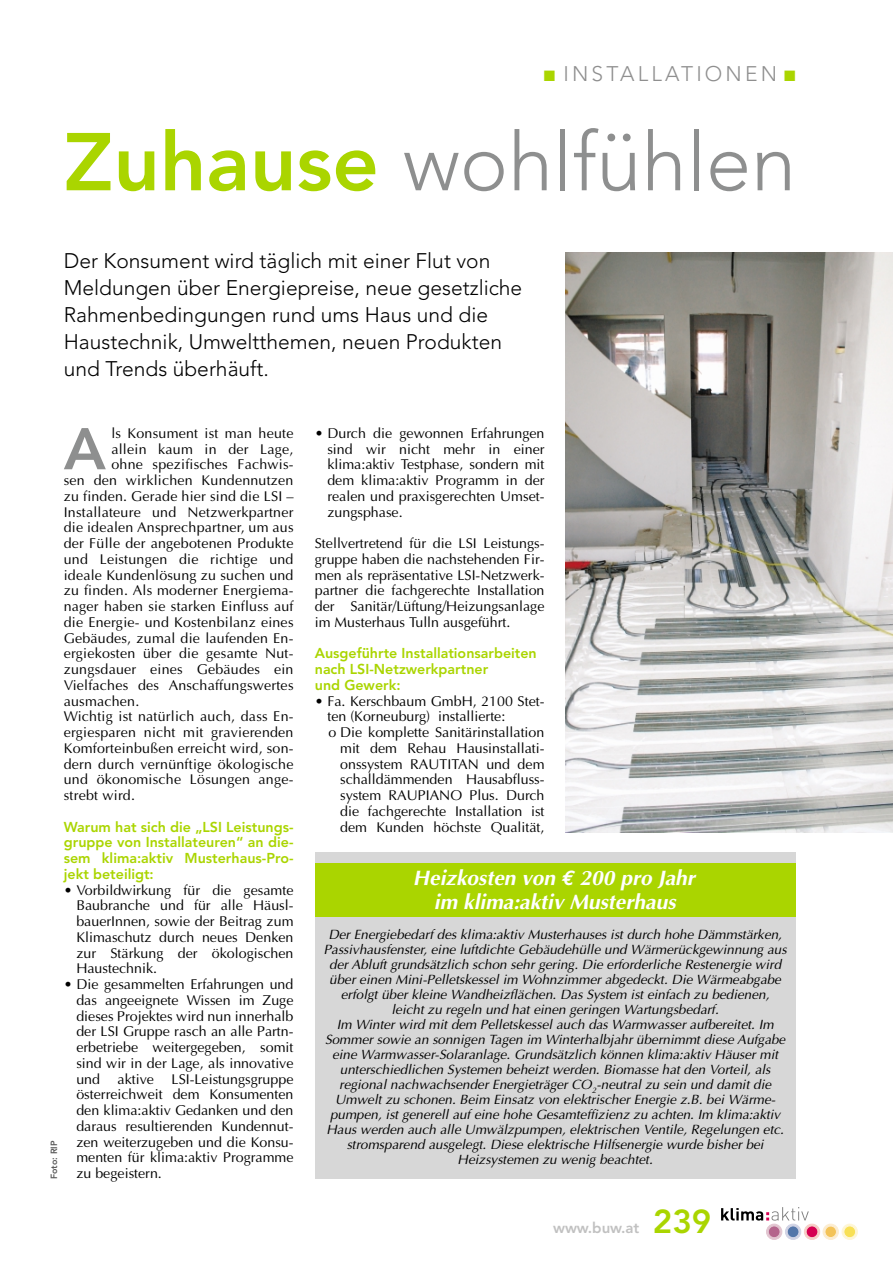
<style>
.page{position:relative;width:893px;height:1263px;background:#fff}
.page>*{position:absolute;margin:0;border:0;box-sizing:border-box;transform-origin:0 0}
.t1{font:300 81px "Avenir";color:#8e8f8f}
.t2{font:800 58.2px "Avenir";color:#8e8f8f}
.t3{font:300 21px/27px "Avenir";color:#000}
.t4{font:italic 700 21px/24px "Optima";color:#fff;text-align:center}
.t5{font:300 21px "Avenir";letter-spacing:.15em;color:#8f8f8f}
.t6{font:800 15px "Avenir";color:#c1c1c1}
.t7{font:14.25px/15.8px "Optima";letter-spacing:.015em;color:#000;text-align:justify}
.t8{font:800 14.25px/15.8px "Avenir";color:#aad500;text-align:justify}
.t9{font:italic 13.5px/15px "Optima";color:#000;text-align:center}
.t10{font:800 9px "Avenir";color:#5b5b5b}
.s1{color:#aad500}
.s2{font-weight:800;color:#aad500}
.s3{font-family:"Euro Mono"}
.s4{font-size:33px;color:#aad500}
</style>
<div class="page">
<svg style="left:721px;top:1207px;width:87px;height:14px"></svg>
<div style="left:766px;top:1224px;width:15px;height:15px;background:#e2c6d1;border-radius:50%"></div>
<div style="left:766px;top:1224px;width:15px;height:16px;border:1px solid #e2c6d1;border-radius:50%"></div>
<div style="left:768px;top:1226px;width:12px;height:12px;background:#b4658c;border-radius:50%"></div>
<div style="left:768px;top:1226px;width:12px;height:12px;border:1px solid #e2c6d1;border-radius:50%"></div>
<svg style="left:804px;top:1224px;width:15px;height:15px"></svg>
<div style="left:804px;top:1224px;width:15px;height:16px;border:1px solid #f6cfc7;border-radius:50%"></div>
<div style="left:806px;top:1226px;width:11px;height:12px;background:#d50051;border-radius:50%"></div>
<div style="left:806px;top:1226px;width:11px;height:12px;border:1px solid #f6cfc7;border-radius:50%"></div>
<div style="left:823px;top:1224px;width:15px;height:15px;background:#fcedd1;border-radius:50%"></div>
<div style="left:823px;top:1224px;width:15px;height:16px;border:1px solid #fcedd1;border-radius:50%"></div>
<div style="left:825px;top:1226px;width:11px;height:12px;background:#f3c358;border-radius:50%"></div>
<div style="left:824px;top:1226px;width:12px;height:12px;border:1px solid #fcedd1;border-radius:50%"></div>
<div style="left:842px;top:1224px;width:15px;height:15px;background:#fef6d6;border-radius:50%"></div>
<div style="left:842px;top:1224px;width:15px;height:16px;border:1px solid #fef6d6;border-radius:50%"></div>
<div style="left:843px;top:1226px;width:12px;height:12px;background:#f8e055;border-radius:50%"></div>
<div style="left:843px;top:1226px;width:12px;height:12px;border:1px solid #fef6d6;border-radius:50%"></div>
<div style="left:785px;top:1224px;width:15px;height:15px;background:#d2d4e5;border-radius:50%"></div>
<div style="left:785px;top:1224px;width:15px;height:16px;border:1px solid #d2d4e5;border-radius:50%"></div>
<div style="left:787px;top:1226px;width:12px;height:12px;background:#5376a9;border-radius:50%"></div>
<div style="left:787px;top:1226px;width:12px;height:12px;border:1px solid #d2d4e5;border-radius:50%"></div>
<img style="left:566px;top:253px;width:326px;height:580px">
<div style="left:315px;top:853px;width:480px;height:326px;background:#d7d7d7"></div>
<div style="left:315px;top:864px;width:480px;height:53px;background:#aad500"></div>
<h3 class="t5" style="left:543px;top:65px;width:253px"><span class="s1">■</span> INSTALLATIONEN <span class="s1">■</span></h3>
<h1 class="t1" style="left:64px;top:129px;width:733px"><span class="s2">Zuhause</span> wohlfühlen</h1>
<h3 class="t3" style="left:64px;top:249px;width:460px">Der Konsument wird täglich mit einer Flut von Meldungen über Energiepreise, neue gesetzliche Rahmenbedingungen rund ums Haus und die Haustechnik, Umweltthemen, neuen Produkten und Trends überhäuft.</h3>
<h2 class="t2" style="left:64px;top:425px;width:43px">A</h2>
<p class="t7" style="left:111px;top:426px;width:183px">ls Konsument ist man heute</p>
<p class="t7" style="left:111px;top:442px;width:183px">allein kaum in der Lage,</p>
<p class="t7" style="left:111px;top:458px;width:183px">ohne spezifisches Fachwis-</p>
<p class="t7" style="left:64px;top:474px;width:231px">sen den wirklichen Kundennutzen</p>
<p class="t7" style="left:64px;top:489px;width:231px">zu finden. Gerade hier sind die LSI –</p>
<p class="t7" style="left:64px;top:505px;width:231px">Installateure und Netzwerkpartner</p>
<p class="t7" style="left:64px;top:521px;width:231px">die idealen Ansprechpartner, um aus</p>
<p class="t7" style="left:64px;top:537px;width:231px">der Fülle der angebotenen Produkte</p>
<p class="t7" style="left:64px;top:552px;width:231px">und Leistungen die richtige und</p>
<p class="t7" style="left:64px;top:568px;width:231px">ideale Kundenlösung zu suchen und</p>
<p class="t7" style="left:64px;top:584px;width:231px">zu finden. Als moderner Energiema-</p>
<p class="t7" style="left:64px;top:600px;width:231px">nager haben sie starken Einfluss auf</p>
<p class="t7" style="left:64px;top:615px;width:231px">die Energie- und Kostenbilanz eines</p>
<p class="t7" style="left:64px;top:631px;width:231px">Gebäudes, zumal die laufenden En-</p>
<p class="t7" style="left:64px;top:647px;width:231px">ergiekosten über die gesamte Nut-</p>
<p class="t7" style="left:64px;top:663px;width:231px">zungsdauer eines Gebäudes ein</p>
<p class="t7" style="left:64px;top:678px;width:231px">Vielfaches des Anschaffungswertes</p>
<p class="t7" style="left:64px;top:694px;width:77px">ausmachen.</p>
<p class="t7" style="left:64px;top:710px;width:231px">Wichtig ist natürlich auch, dass En-</p>
<p class="t7" style="left:64px;top:726px;width:231px">ergiesparen nicht mit gravierenden</p>
<p class="t7" style="left:64px;top:741px;width:231px">Komforteinbußen erreicht wird, son-</p>
<p class="t7" style="left:64px;top:757px;width:231px">dern durch vernünftige ökologische</p>
<p class="t7" style="left:64px;top:773px;width:231px">und ökonomische Lösungen ange-</p>
<p class="t7" style="left:64px;top:789px;width:73px">strebt wird.</p>
<p class="t8" style="left:64px;top:820px;width:231px">Warum hat sich die „LSI Leistungs&shy;gruppe von Installateuren“ an die&shy;sem klima:aktiv Musterhaus-Pro&shy;jekt beteiligt:</p>
<p class="t7" style="left:76px;top:883px;width:219px;text-indent:-13px">• Vorbildwirkung für die gesamte Baubranche und für alle Häusl&shy;bauerInnen, sowie der Beitrag zum Klimaschutz durch neues Denken zur Stärkung der ökologischen Haustechnik.</p>
<p class="t7" style="left:76px;top:978px;width:219px;text-indent:-13px">• Die gesammelten Erfahrungen und das angeeignete Wissen im Zuge dieses Projektes wird nun innerhalb der LSI Gruppe rasch an alle Partn&shy;erbetriebe weitergegeben, somit sind wir in der Lage, als innovative und aktive LSI-Leistungsgruppe österreichweit dem Konsumenten den klima:aktiv Gedanken und den daraus resultierenden Kundennut&shy;zen weiterzugeben und die Konsu&shy;menten für klima:aktiv Programme zu begeistern.</p>
<p class="t10" style="left:50px;top:1179px;width:40px;rotate:-90deg">Foto: RIP</p>
<p class="t7" style="left:327px;top:426px;width:219px;text-indent:-13px">• Durch die gewonnen Erfahrungen sind wir nicht mehr in einer klima:aktiv Testphase, sondern mit dem klima:aktiv Programm in der realen und praxisgerechten Umset&shy;zungsphase.</p>
<p class="t7" style="left:315px;top:537px;width:231px">Stellvertretend für die LSI Leistungs&shy;gruppe haben die nachstehenden Fir&shy;men als repräsentative LSI-Netzwerk&shy;partner die fachgerechte Installation der Sanitär/Lüftung/Heizungsanlage im Musterhaus Tulln ausgeführt.</p>
<p class="t8" style="left:315px;top:647px;width:223px;text-align:left">Ausgeführte Installationsarbeiten nach LSI-Netzwerkpartner<br>und Gewerk:</p>
<p class="t7" style="left:315px;top:694px;width:231px">• Fa. Kerschbaum GmbH, 2100 Stet-</p>
<p class="t7" style="left:327px;top:710px;width:179px">ten (Korneuburg) installierte:</p>
<p class="t7" style="left:328px;top:726px;width:217px">o Die komplette Sanitärinstallation</p>
<p class="t7" style="left:340px;top:741px;width:206px">mit dem Rehau Hausinstallati-</p>
<p class="t7" style="left:340px;top:757px;width:206px">onssystem RAUTITAN und dem</p>
<p class="t7" style="left:340px;top:773px;width:206px">schalldämmenden Hausabfluss-</p>
<p class="t7" style="left:340px;top:789px;width:206px">system RAUPIANO Plus. Durch</p>
<p class="t7" style="left:340px;top:804px;width:206px">die fachgerechte Installation ist</p>
<p class="t7" style="left:340px;top:820px;width:206px">dem Kunden höchste Qualität,</p>
<h3 class="t4" style="left:413px;top:868px;width:284px">Heizkosten von <span class="s3">€</span> 200 pro Jahr im klima:aktiv Musterhaus</h3>
<p class="t9" style="left:324px;top:928px;width:464px">Der Energiebedarf des klima:aktiv Musterhauses ist durch hohe Dämmstärken, Passivhausfenster, eine luftdichte Gebäudehülle und Wärmerückgewinnung aus der Abluft grundsätzlich schon sehr gering. Die erforderliche Restenergie wird über einen Mini-Pelletskessel im Wohnzimmer abgedeckt. Die Wärmeabgabe erfolgt über kleine Wandheizflächen. Das System ist einfach zu bedienen, leicht zu regeln und hat einen geringen Wartungsbedarf.<br>Im Winter wird mit dem Pelletskessel auch das Warmwasser aufbereitet. Im Sommer sowie an sonnigen Tagen im Winterhalbjahr übernimmt diese Aufgabe eine Warmwasser-Solaranlage. Grundsätzlich können klima:aktiv Häuser mit unterschiedlichen Systemen beheizt werden. Biomasse hat den Vorteil, als regional nachwachsender Energieträger CO<sub>2</sub>-neutral zu sein und damit die Umwelt zu schonen. Beim Einsatz von elektrischer Energie z.B. bei Wärme&shy;pumpen, ist generell auf eine hohe Gesamteffizienz zu achten. Im klima:aktiv Haus werden auch alle Umwälzpumpen, elektrischen Ventile, Regelungen etc. stromsparend ausgelegt. Diese elektrische Hilfsenergie wurde bisher bei Heizsystemen zu wenig beachtet.</p>
<p class="t6" style="left:553px;top:1222px;width:160px">www.buw.at <span class="s4">239</span></p>
</div>
